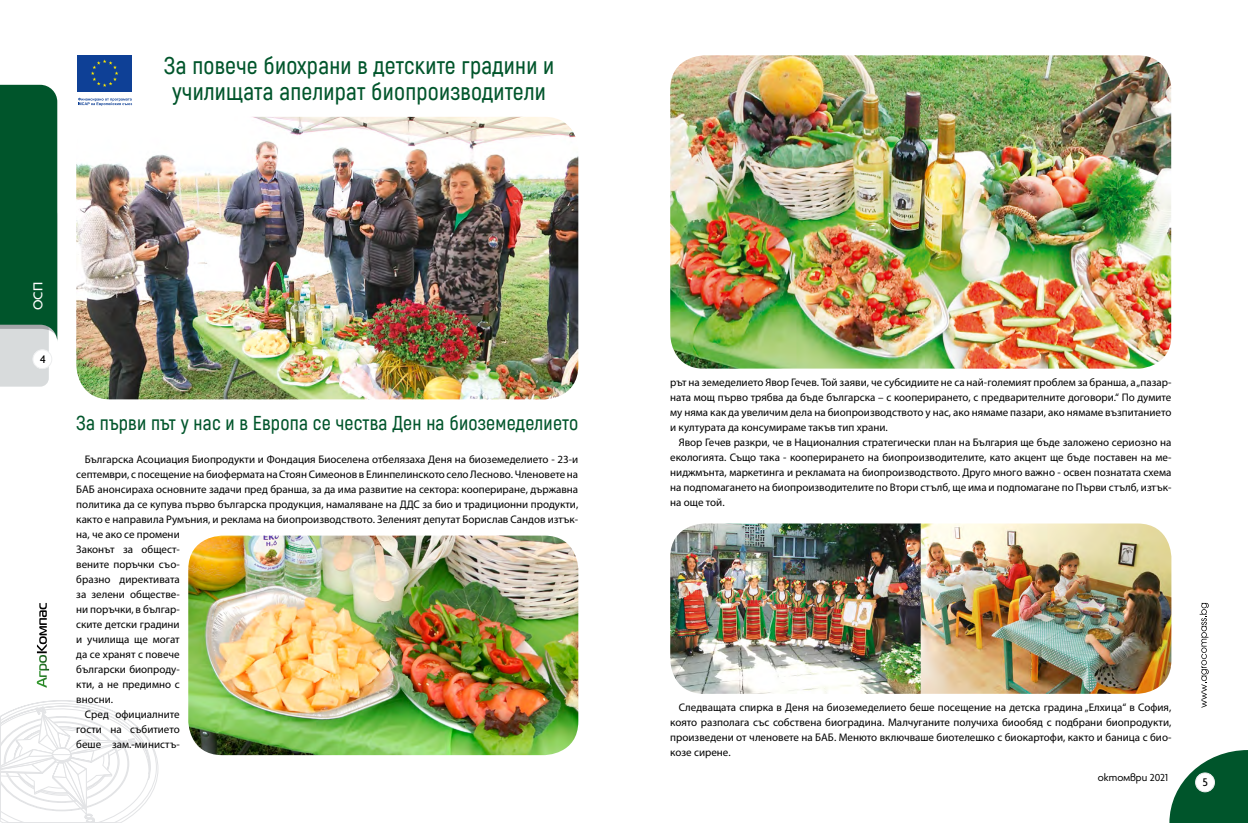
<style>
.page{position:relative;width:1248px;height:823px;background:#fff}
.page>*{position:absolute;margin:0;border:0;box-sizing:border-box;transform-origin:0 0}
.t1{font:600 24px/26px "Akrobat";letter-spacing:.01em;color:#00552b;text-align:center}
.t2{font:600 20px "Akrobat";letter-spacing:.01em;color:#00552b}
.t3{font:500 14px "Agenda Bg";color:#fff}
.t4{font:500 12px "Agenda Bg";color:#000}
.t5{font:11px/15px "Myriad Pro";color:#000;text-align:justify}
.t6{font:11px "Agenda Bg";color:#000}
</style>
<div class="page">
<svg style="left:0;top:602px;width:158px;height:220px"></svg>
<svg style="left:1199px;top:602px;width:9px;height:105px"></svg>
<svg style="left:1169px;top:750px;width:78px;height:72px"></svg>
<div style="left:1195px;top:772px;width:19px;height:19px;background:#fff;border-radius:50%"></div>
<div style="left:1194px;top:772px;width:20px;height:19px;border:1px solid #edeeef;border-radius:50%"></div>
<svg style="left:0;top:85px;width:57px;height:301px;background:#2d714f"></svg>
<img style="left:76px;top:117px;width:502px;height:282px">
<img style="left:670px;top:55px;width:501px;height:313px">
<img style="left:188px;top:535px;width:390px;height:219px">
<img style="left:670px;top:523px;width:501px;height:170px">
<div style="left:76px;top:54px;width:57px;height:39px;background:#0e4096"></div>
<svg style="left:91px;top:59px;width:27px;height:28px"></svg>
<svg style="left:78px;top:98px;width:54px;height:8px"></svg>
<h1 class="t1" style="left:164px;top:52px;width:392px">За повече биохрани в детските градини и училищата апелират биопроизводители</h1>
<p class="t3" style="left:30px;top:310px;width:30px;rotate:-90deg">ОСП</p>
<p class="t4" style="left:40px;top:352px;width:7px">4</p>
<h2 class="t2" style="left:76px;top:411px;width:503px">За първи път у нас и в Европа се чества Ден на биоземеделието</h2>
<p class="t5" style="left:85px;top:451px;width:495px">Българска Асоциация Биопродукти и Фондация Биоселена отбелязаха Деня на биоземеделието - 23-и</p>
<p class="t5" style="left:76px;top:466px;width:503px">септември, с посещение на биофермата на Стоян Симеонов в Елинпелинското село Лесново. Членовете на</p>
<p class="t5" style="left:76px;top:481px;width:503px">БАБ анонсираха основните задачи пред бранша, за да има развитие на сектора: коопериране, държавна</p>
<p class="t5" style="left:76px;top:496px;width:503px">политика да се купува първо българска продукция, намаляване на ДДС за био и традиционни продукти,</p>
<p class="t5" style="left:76px;top:511px;width:503px">както е направила Румъния, и реклама на биопроизводството. Зеленият депутат Борислав Сандов изтък-</p>
<p class="t5" style="left:76px;top:526px;width:105px">на, че ако се промени</p>
<p class="t5" style="left:76px;top:541px;width:105px">Законът за общест-</p>
<p class="t5" style="left:76px;top:556px;width:105px">вените поръчки съо-</p>
<p class="t5" style="left:76px;top:571px;width:105px">бразно директивата</p>
<p class="t5" style="left:76px;top:586px;width:105px">за зелени обществе-</p>
<p class="t5" style="left:76px;top:601px;width:105px">ни поръчки, в българ-</p>
<p class="t5" style="left:76px;top:616px;width:105px">ските детски градини</p>
<p class="t5" style="left:76px;top:631px;width:105px">и училища ще могат</p>
<p class="t5" style="left:76px;top:646px;width:105px">да се хранят с повече</p>
<p class="t5" style="left:76px;top:661px;width:105px">български биопроду-</p>
<p class="t5" style="left:76px;top:676px;width:105px">кти, а не предимно с</p>
<p class="t5" style="left:76px;top:691px;width:38px">вносни.</p>
<p class="t5" style="left:85px;top:706px;width:96px">Сред официалните</p>
<p class="t5" style="left:76px;top:721px;width:105px">гости на събитието</p>
<p class="t5" style="left:76px;top:736px;width:105px">беше зам.-министъ-</p>
<p class="t5" style="left:670px;top:374px;width:502px">рът на земеделието Явор Гечев. Той заяви, че субсидиите не са най-големият проблем за бранша, а „пазар&shy;ната мощ първо трябва да бъде българска – с кооперирането, с предварителните договори.“ По думите му няма как да увеличим дела на биопроизводството у нас, ако нямаме пазари, ако нямаме възпитанието и културата да консумираме такъв тип храни.</p>
<p class="t5" style="left:670px;top:434px;width:502px;text-indent:9px">Явор Гечев разкри, че в Националния стратегически план на България ще бъде заложено сериозно на екологията. Също така - кооперирането на биопроизводителите, като акцент ще бъде поставен на ме&shy;ниджмънта, маркетинга и рекламата на биопроизводството. Друго много важно - освен познатата схема на подпомагането на биопроизводителите по Втори стълб, ще има и подпомагане по Първи стълб, изтък&shy;на още той.</p>
<p class="t5" style="left:670px;top:698px;width:502px;text-indent:9px">Следващата спирка в Деня на биоземеделието беше посещение на детска градина „Елхица“ в София, която разполага със собствена биоградина. Малчуганите получиха биообяд с подбрани биопродукти, произведени от членовете на БАБ. Менюто включваше биотелешко с биокартофи, както и баница с био&shy;козе сирене.</p>
<p class="t6" style="left:1097px;top:771px;width:72px">октомври 2021</p>
<p class="t4" style="left:1202px;top:774px;width:7px">5</p>
</div>
